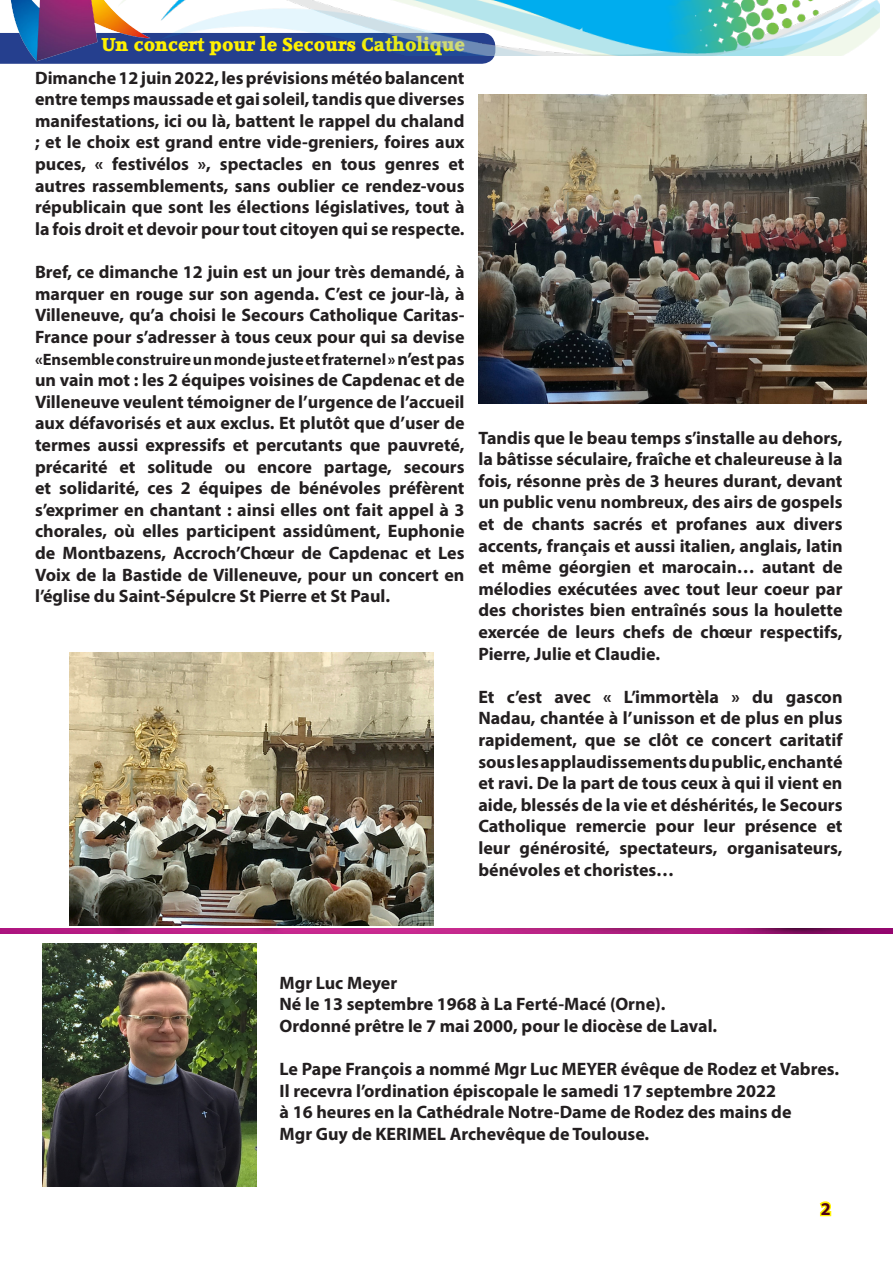
<style>
.page{position:relative;width:893px;height:1263px;background:#fff}
.page>*{position:absolute;margin:0;border:0;box-sizing:border-box;transform-origin:0 0}
.t1{font:700 18px/21.6px "Myriad Pro";color:#231f20;text-align:justify}
.t2{font:700 18px "Accord Heavy SF";color:#fff101}
.t3{font:700 18px "Myriad Pro";color:#4d0017}
.t4{font:700 16.5px "Myriad Pro";color:#231f20}
.s1{font-size:18px}
</style>
<div class="page">
<svg style="left:166px;top:55px;width:329px;height:9px;background:#2c4692"></svg>
<img style="left:0;top:0;width:166px;height:64px">
<img style="left:118px;top:0;width:761px;height:55px">
<img style="left:0;top:928px;width:893px;height:5px">
<svg style="left:819px;top:1201px;width:13px;height:16px"></svg>
<img style="left:69px;top:653px;width:364px;height:273px">
<img style="left:478px;top:95px;width:388px;height:309px">
<img style="left:43px;top:944px;width:213px;height:242px">
<p class="t2" style="left:101px;top:33px;width:365px">Un concert pour le Secours Catholique</p>
<p class="t1" style="left:35px;top:66px;width:431px">Dimanche 12 juin 2022, les prévisions météo balancent entre temps maussade et gai soleil, tandis que diverses manifestations, ici ou là, battent le rappel du chaland ; et le choix est grand entre vide-greniers, foires aux puces, « festivélos », spectacles en tous genres et autres rassemblements, sans oublier ce rendez-vous républicain que sont les élections législatives, tout à la fois droit et devoir pour tout citoyen qui se respecte.</p>
<p class="t1" style="left:35px;top:261px;width:431px">Bref, ce dimanche 12 juin est un jour très demandé, à marquer en rouge sur son agenda. C’est ce jour-là, à Villeneuve, qu’a choisi le Secours Catholique Caritas-France pour s’adresser à tous ceux pour qui sa devise</p>
<p class="t4" style="left:35px;top:348px;width:431px">«Ensemble construire un monde juste et fraternel » <span class="s1">n’est pas</span></p>
<p class="t1" style="left:35px;top:369px;width:431px">un vain mot : les 2 équipes voisines de Capdenac et de Villeneuve veulent témoigner de l’urgence de l’accueil aux défavorisés et aux exclus. Et plutôt que d’user de termes aussi expressifs et percutants que pauvreté, précarité et solitude ou encore partage, secours et solidarité, ces 2 équipes de bénévoles préfèrent s’exprimer en chantant : ainsi elles ont fait appel à 3 chorales, où elles participent assidûment, Euphonie de Montbazens, Accroch’Chœur de Capdenac et Les Voix de la Bastide de Villeneuve, pour un concert en l’église du Saint-Sépulcre St Pierre et St Paul.</p>
<p class="t1" style="left:478px;top:426px;width:366px">Tandis que le beau temps s’installe au dehors, la bâtisse séculaire, fraîche et chaleureuse à la fois, résonne près de 3 heures durant, devant un public venu nombreux, des airs de gospels et de chants sacrés et profanes aux divers accents, français et aussi italien, anglais, latin et même géorgien et marocain… autant de mélodies exécutées avec tout leur coeur par des choristes bien entraînés sous la houlette exercée de leurs chefs de chœur respectifs, Pierre, Julie et Claudie.</p>
<p class="t1" style="left:478px;top:685px;width:366px">Et c’est avec « L’immortèla » du gascon Nadau, chantée à l’unisson et de plus en plus rapidement, que se clôt ce concert caritatif sous les applaudissements du public, enchanté et ravi. De la part de tous ceux à qui il vient en aide, blessés de la vie et déshérités, le Secours Catholique remercie pour leur présence et leur générosité, spectateurs, organisateurs, bénévoles et choristes…</p>
<p class="t1" style="left:280px;top:971px;width:119px">Mgr Luc Meyer</p>
<p class="t1" style="left:280px;top:993px;width:387px">Né le 13 septembre 1968 à La Ferté-Macé (Orne).</p>
<p class="t1" style="left:280px;top:1014px;width:439px">Ordonné prêtre le 7 mai 2000, pour le diocèse de Laval.</p>
<p class="t1" style="left:280px;top:1058px;width:561px">Le Pape François a nommé Mgr Luc MEYER évêque de Rodez et Vabres.</p>
<p class="t1" style="left:280px;top:1079px;width:498px">Il recevra l’ordination épiscopale le samedi 17 septembre 2022</p>
<p class="t1" style="left:280px;top:1101px;width:513px">à 16 heures en la Cathédrale Notre-Dame de Rodez des mains de</p>
<p class="t1" style="left:280px;top:1122px;width:371px">Mgr Guy de KERIMEL Archevêque de Toulouse.</p>
<p class="t3" style="left:821px;top:1197px;width:11px">2</p>
</div>
